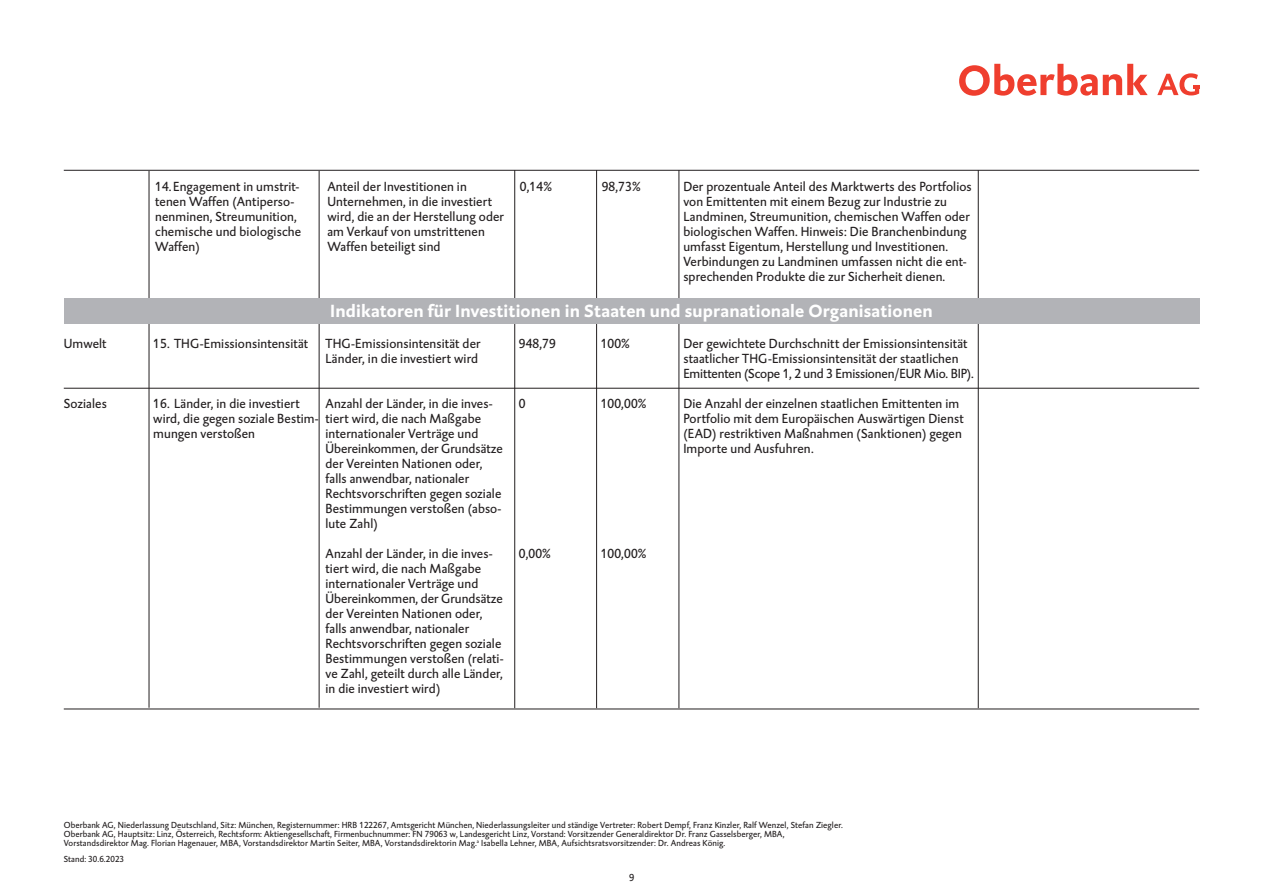
<style>
.page{position:relative;width:1263px;height:893px;background:#fff}
.page>*{position:absolute;margin:0;border:0;box-sizing:border-box;transform-origin:0 0}
.t1{font:700 18px "DTL Caspari ETOT";letter-spacing:.01em;color:#fff}
.t2{font:13.5px/15px "DTL Caspari ETOT";letter-spacing:.01em;color:#231f20}
.t3{font:10.5px "DTL Caspari ETOT";color:#231f20}
.t4{font:9px/9px "DTL Caspari ETOT";letter-spacing:.01em;color:#231f20}
</style>
<div class="page">
<svg style="left:959px;top:64px;width:189px;height:32px"></svg>
<svg style="left:1157px;top:73px;width:42px;height:22px"></svg>
<hr style="left:596px;top:170px;width:1px;height:538px;background:#231f20">
<hr style="left:679px;top:170px;width:1px;height:538px;background:#231f20">
<hr style="left:978px;top:170px;width:1px;height:538px;background:#231f20">
<hr style="left:514px;top:170px;width:1px;height:538px;background:#231f20">
<hr style="left:319px;top:171px;width:1px;height:537px;background:#231f20">
<hr style="left:149px;top:171px;width:1px;height:537px;background:#231f20">
<div style="left:64px;top:299px;width:1135px;height:25px;background:#b2b3b7"></div>
<hr style="left:64px;top:709px;width:1135px;height:1px;background:#231f20">
<hr style="left:64px;top:388px;width:1135px;height:1px;background:#231f20">
<hr style="left:64px;top:170px;width:1135px;height:1px;background:#231f20">
<p class="t2" style="left:64px;top:336px;width:44px">Umwelt</p>
<p class="t2" style="left:64px;top:396px;width:45px">Soziales</p>
<p class="t2" style="left:155px;top:179px;width:147px">14.Engagement in umstrit&shy;tenen Waffen (Antiperso&shy;nenminen, Streumunition, chemische und biologische<br>Waffen)</p>
<p class="t2" style="left:327px;top:178px;width:141px">Anteil der Investitionen in</p>
<p class="t2" style="left:520px;top:179px;width:34px">0,14%</p>
<p class="t2" style="left:602px;top:179px;width:41px">98,73%</p>
<p class="t2" style="left:327px;top:193px;width:178px">Unternehmen, in die investiert wird, die an der Herstellung oder am Verkauf von umstrittenen<br>Waffen beteiligt sind</p>
<p class="t2" style="left:683px;top:178px;width:290px">Der prozentuale Anteil des Marktwerts des Portfolios von Emittenten mit einem Bezug zur Industrie zu Landminen, Streumunition, chemischen Waffen oder biologischen Waffen. Hinweis: Die Branchenbindung umfasst Eigentum, Herstellung und Investitionen.<br>Verbindungen zu Landminen umfassen nicht die ent&shy;sprechenden Produkte die zur Sicherheit dienen.</p>
<h1 class="t1" style="left:330px;top:299px;width:604px">Indikatoren für Investitionen in Staaten und supranationale Organisationen</h1>
<p class="t2" style="left:325px;top:336px;width:157px">THG-Emissionsintensität der<br>Länder, in die investiert wird</p>
<p class="t2" style="left:325px;top:396px;width:179px">Anzahl der Länder, in die inves&shy;tiert wird, die nach Maßgabe internationaler Verträge und<br>Übereinkommen, der Grundsätze der Vereinten Nationen oder, falls anwendbar, nationaler<br>Rechtsvorschriften gegen soziale<br>Bestimmungen verstoßen (abso&shy;lute Zahl)</p>
<p class="t2" style="left:325px;top:546px;width:180px">Anzahl der Länder, in die inves&shy;tiert wird, die nach Maßgabe internationaler Verträge und<br>Übereinkommen, der Grundsätze der Vereinten Nationen oder, falls anwendbar, nationaler<br>Rechtsvorschriften gegen soziale<br>Bestimmungen verstoßen (relati&shy;ve Zahl, geteilt durch alle Länder, in die investiert wird)</p>
<p class="t2" style="left:153px;top:336px;width:156px">15. THG-Emissionsintensität</p>
<p class="t2" style="left:153px;top:396px;width:167px">16. Länder, in die investiert wird, die gegen soziale Bestim&shy;mungen verstoßen</p>
<p class="t2" style="left:519px;top:336px;width:39px">948,79</p>
<p class="t2" style="left:519px;top:396px;width:8px">0</p>
<p class="t2" style="left:519px;top:546px;width:34px">0,00%</p>
<p class="t2" style="left:601px;top:336px;width:31px">100%</p>
<p class="t2" style="left:601px;top:396px;width:47px">100,00%</p>
<p class="t2" style="left:601px;top:546px;width:47px">100,00%</p>
<p class="t2" style="left:683px;top:335px;width:292px">Der gewichtete Durchschnitt der Emissionsintensität staatlicher THG-Emissionsintensität der staatlichen<br>Emittenten (Scope 1, 2 und 3 Emissionen/EUR Mio. BIP).</p>
<p class="t2" style="left:683px;top:396px;width:282px">Die Anzahl der einzelnen staatlichen Emittenten im Portfolio mit dem Europäischen Auswärtigen Dienst (EAD) restriktiven Maßnahmen (Sanktionen) gegen Importe und Ausfuhren.</p>
<p class="t4" style="left:64px;top:821px;width:780px">Oberbank AG, Niederlassung Deutschland, Sitz: München, Registernummer: HRB 122267, Amtsgericht München, Niederlassungsleiter und ständige Vertreter: Robert Dempf, Franz Kinzler, Ralf Wenzel, Stefan Ziegler.<br>Oberbank AG, Hauptsitz: Linz, Österreich, Rechtsform: Aktiengesellschaft, Firmenbuchnummer: FN 79063 w, Landesgericht Linz, Vorstand: Vorsitzender Generaldirektor Dr. Franz Gasselsberger, MBA,<br>Vorstandsdirektor Mag. Florian Hagenauer, MBA, Vorstandsdirektor Martin Seiter, MBA, Vorstandsdirektorin Mag.<sup>a</sup> Isabella Lehner, MBA, Aufsichtsratsvorsitzender: Dr. Andreas König.</p>
<p class="t4" style="left:64px;top:855px;width:62px">Stand: 30.6.2023</p>
<p class="t3" style="left:629px;top:871px;width:7px">9</p>
</div>
